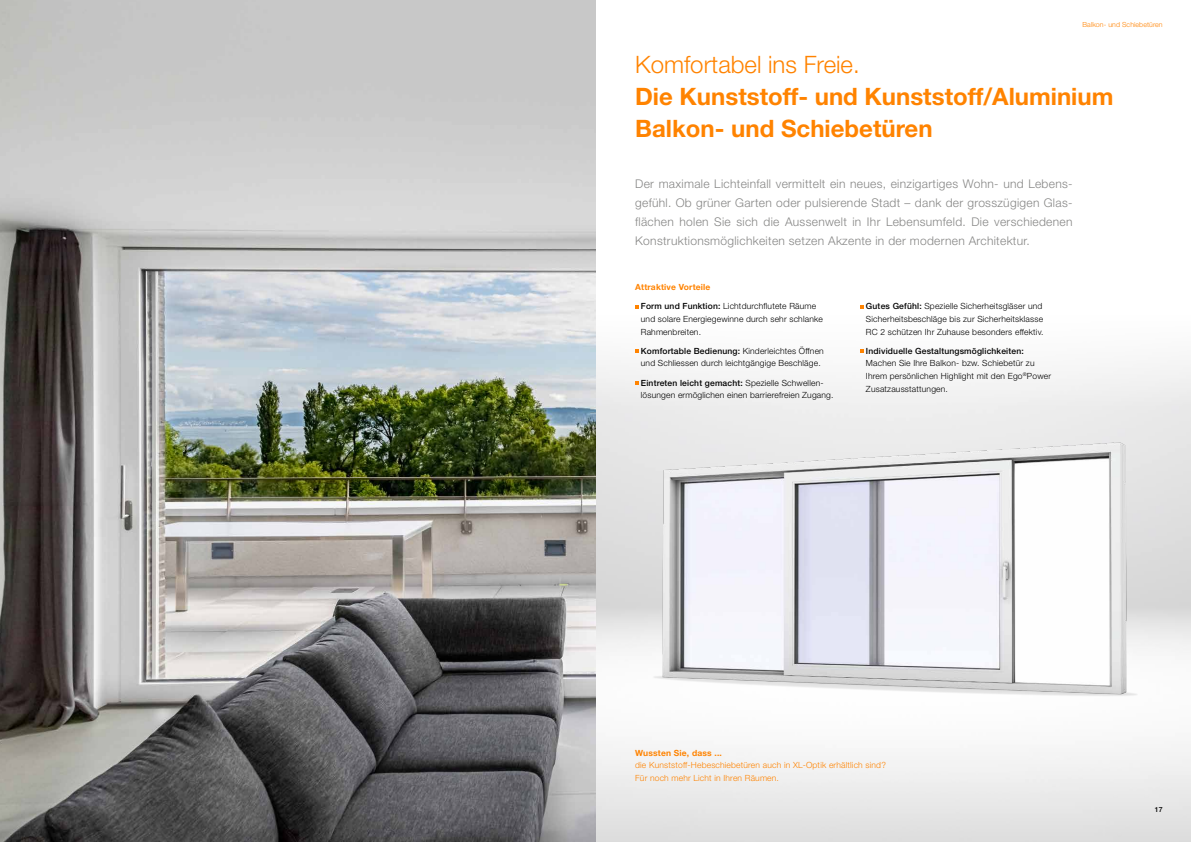
<style>
.page{position:relative;width:1191px;height:842px;background:#fff}
.page>*{position:absolute;margin:0;border:0;box-sizing:border-box;transform-origin:0 0}
.t1{font:700 24px/31.9px "Helvetica Neue LT Std";color:#ff8300}
.t2{font:300 24px "Helvetica Neue LT Std";color:#ff8300}
.t3{font:300 12px/19.1px "Helvetica Neue LT Std";letter-spacing:.025em;color:#878786;text-align:justify}
.t4{font:300 8.5px/12.8px "Helvetica Neue LT Std";letter-spacing:.02em;color:#000}
.t5{font:300 8.5px/12.8px "Helvetica Neue LT Std";letter-spacing:.02em;color:#ff8300}
.t6{font:500 8.5px "Helvetica Neue LT Std";letter-spacing:.02em;color:#000}
.t7{font:700 8.5px "Helvetica Neue LT Std";letter-spacing:.02em;color:#ff8300}
.t8{font:300 7px "Helvetica Neue LT Std";letter-spacing:.01em;color:#ff8300}
.t9{font:500 7px "Helvetica Neue LT Std";color:#000}
.s1{font-weight:500}
</style>
<div class="page">
<img style="left:0;top:0;width:1191px;height:842px">
<img style="left:621px;top:424px;width:567px;height:293px">
<p class="t8" style="left:1082px;top:20px;width:82px">Balkon- und Schiebetüren</p>
<h1 class="t2" style="left:635px;top:50px;width:226px">Komfortabel ins Freie.</h1>
<h1 class="t1" style="left:635px;top:80px;width:480px">Die Kunststoff- und Kunststoff/Aluminium<br>Balkon- und Schiebetüren</h1>
<p class="t3" style="left:635px;top:174px;width:439px">Der maximale Lichteinfall vermittelt ein neues, einzigartiges Wohn- und Lebens&shy;gefühl. Ob grüner Garten oder pulsierende Stadt – dank der grosszügigen Glas&shy;flächen holen Sie sich die Aussenwelt in Ihr Lebensumfeld. Die verschiedenen Konstruktionsmöglichkeiten setzen Akzente in der modernen Architektur.</p>
<p class="t7" style="left:635px;top:282px;width:77px">Attraktive Vorteile</p>
<p class="t4" style="left:641px;top:299px;width:183px"><span class="s1">Form und Funktion:</span> Lichtdurchflutete Räume und solare Energiegewinne durch sehr schlanke<br>Rahmenbreiten.</p>
<p class="t4" style="left:641px;top:344px;width:184px"><span class="s1">Komfortable Bedienung:</span> Kinderleichtes Öffnen und Schliessen durch leichtgängige Beschläge.</p>
<p class="t4" style="left:641px;top:376px;width:194px"><span class="s1">Eintreten leicht gemacht:</span> Spezielle Schwellen&shy;lösungen ermöglichen einen barrierefreien Zugang.</p>
<p class="t4" style="left:866px;top:299px;width:179px"><span class="s1">Gutes Gefühl:</span> Spezielle Sicherheitsgläser und<br>Sicherheitsbeschläge bis zur Sicherheitsklasse<br>RC 2 schützen Ihr Zuhause besonders effektiv.</p>
<p class="t6" style="left:866px;top:346px;width:159px">Individuelle Gestaltungsmöglichkeiten:</p>
<p class="t4" style="left:866px;top:357px;width:187px">Machen Sie Ihre Balkon- bzw. Schiebetür zu<br>Ihrem persönlichen Highlight mit den Ego<sup>®</sup>Power<br>Zusatzausstattungen.</p>
<p class="t7" style="left:635px;top:747px;width:88px">Wussten Sie, dass ...</p>
<p class="t5" style="left:635px;top:759px;width:252px">die Kunststoff-Hebeschiebetüren auch in XL-Optik erhältlich sind?<br>Für noch mehr Licht in Ihren Räumen.</p>
<p class="t9" style="left:1154px;top:805px;width:9px">17</p>
</div>
